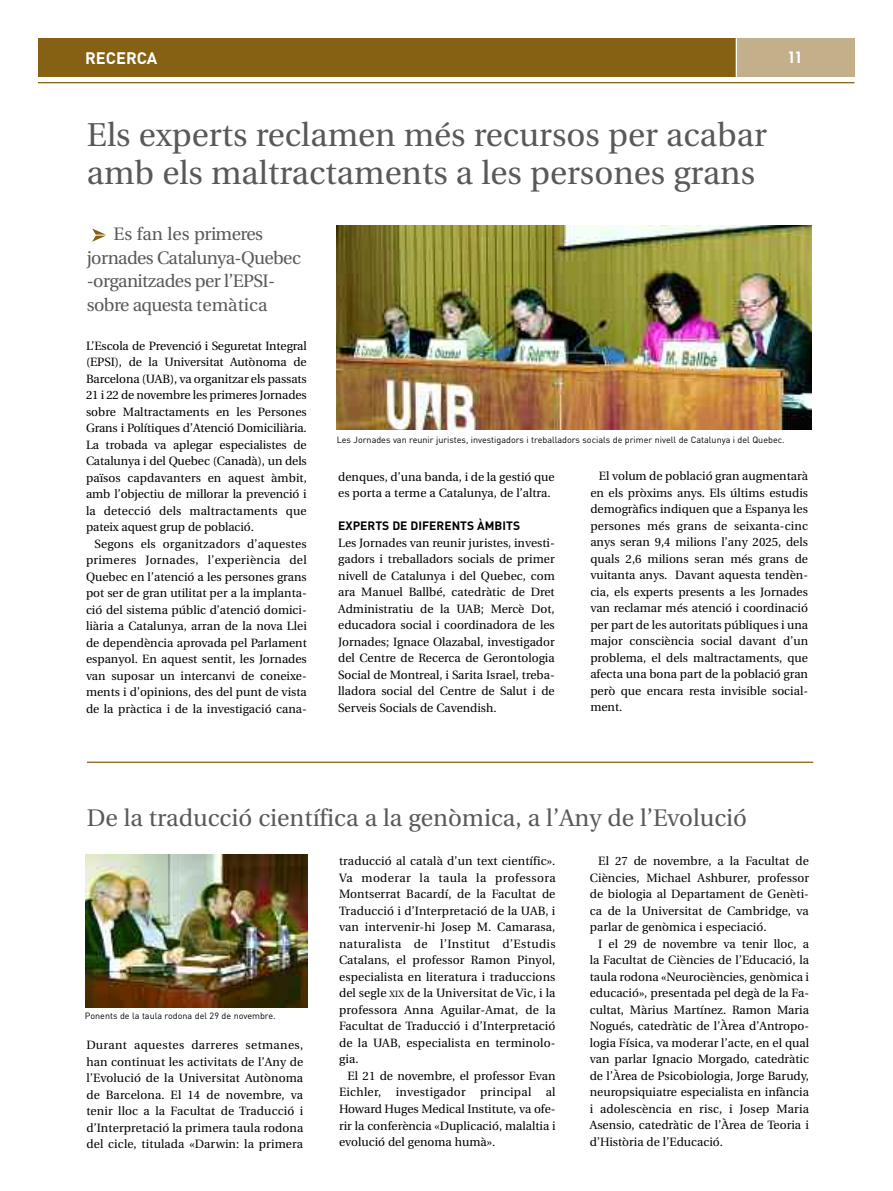
<style>
.page{position:relative;width:893px;height:1191px;background:#fff}
.page>*{position:absolute;margin:0;border:0;box-sizing:border-box;transform-origin:0 0}
.t1{font:33px/37.5px "Utopia";color:#595959}
.t2{font:24px "Utopia";color:#595959}
.t3{font:18px/23.5px "Utopia";letter-spacing:-.03em;color:#595959}
.t4{font:700 16.5px "DIN";color:#fff}
.t5{font:16.5px "Chalet New York Nineteen Seventy";color:#fff}
.t6{font:12px/16.5px "Utopia";color:#000;text-align:justify}
.t7{font:700 12px "DIN";color:#000}
.t8{font:9px "DIN";color:#000}
.s1{font-size:9px}
</style>
<div class="page">
<div style="left:38px;top:38px;width:817px;height:39px;background:#866114"></div>
<div style="left:736px;top:38px;width:119px;height:39px;background:#c3b08a"></div>
<hr style="left:736px;top:38px;width:1px;height:39px;background:#fff">
<img style="left:92px;top:228px;width:14px;height:14px">
<hr style="left:38px;top:82px;width:816px;height:1px;background:#866114">
<hr style="left:87px;top:761px;width:726px;height:2px;background:#866114">
<img style="left:336px;top:226px;width:475px;height:204px">
<img style="left:85px;top:854px;width:222px;height:153px">
<h3 class="t4" style="left:85px;top:49px;width:74px">RECERCA</h3>
<h3 class="t5" style="left:789px;top:48px;width:15px">11</h3>
<h1 class="t1" style="left:87px;top:119px;width:681px">Els experts reclamen més recursos per acabar amb els maltractaments a les persones grans</h1>
<h3 class="t3" style="left:87px;top:224px;width:216px;text-indent:27px">Es fan les primeres jornades Catalunya-Quebec -organitzades per l’EPSI&shy;sobre aquesta temàtica</h3>
<p class="t6" style="left:86px;top:338px;width:222px">L’Escola de Prevenció i Seguretat Integral (EPSI), de la Universitat Autònoma de Barcelona (UAB), va organitzar els passats 21 i 22 de novembre les primeres Jornades sobre Maltractaments en les Persones Grans i Polítiques d’Atenció Domiciliària.<br>La trobada va aplegar especialistes de Catalunya i del Quebec (Canadà), un dels països capdavanters en aquest àmbit, amb l’objectiu de millorar la prevenció i la detecció dels maltractaments que pateix aquest grup de població.</p>
<p class="t6" style="left:86px;top:536px;width:222px;text-indent:9px">Segons els organitzadors d’aquestes primeres Jornades, l’experiència del Quebec en l’atenció a les persones grans pot ser de gran utilitat per a la implanta&shy;ció del sistema públic d’atenció domici&shy;liària a Catalunya, arran de la nova Llei de dependència aprovada pel Parlament espanyol. En aquest sentit, les Jornades van suposar un intercanvi de coneixe&shy;ments i d’opinions, des del punt de vista de la pràctica i de la investigació cana-</p>
<p class="t8" style="left:337px;top:435px;width:449px">Les Jornades van reunir juristes, investigadors i treballadors socials de primer nivell de Catalunya i del Quebec.</p>
<p class="t6" style="left:338px;top:469px;width:218px">denques, d’una banda, i de la gestió que es porta a terme a Catalunya, de l’altra.</p>
<p class="t7" style="left:338px;top:519px;width:183px">EXPERTS DE DIFERENTS ÀMBITS</p>
<p class="t6" style="left:338px;top:535px;width:218px">Les Jornades van reunir juristes, investi&shy;gadors i treballadors socials de primer nivell de Catalunya i del Quebec, com ara Manuel Ballbé, catedràtic de Dret Administratiu de la UAB; Mercè Dot, educadora social i coordinadora de les Jornades; Ignace Olazabal, investigador del Centre de Recerca de Gerontologia Social de Montreal, i Sarita Israel, treba&shy;lladora social del Centre de Salut i de Serveis Socials de Cavendish.</p>
<p class="t6" style="left:590px;top:469px;width:219px;text-indent:9px">El volum de població gran augmentarà en els pròxims anys. Els últims estudis demogràfics indiquen que a Espanya les persones més grans de seixanta-cinc anys seran 9,4 milions l’any 2025, dels quals 2,6 milions seran més grans de vuitanta anys. Davant aquesta tendèn&shy;cia, els experts presents a les Jornades van reclamar més atenció i coordinació per part de les autoritats públiques i una major consciència social davant d’un problema, el dels maltractaments, que afecta una bona part de la població gran però que encara resta invisible social&shy;ment.</p>
<h2 class="t2" style="left:87px;top:807px;width:662px">De la traducció científica a la genòmica, a l’Any de l’Evolució</h2>
<p class="t6" style="left:339px;top:854px;width:218px">traducció al català d’un text científic».<br>Va moderar la taula la professora Montserrat Bacardí, de la Facultat de Traducció i d’Interpretació de la UAB, i van intervenir-hi Josep M. Camarasa, naturalista de l’Institut d’Estudis Catalans, el professor Ramon Pinyol, especialista en literatura i traduccions del segle <span class="s1">XIX</span> de la Universitat de Vic, i la professora Anna Aguilar-Amat, de la Facultat de Traducció i d’Interpretació de la UAB, especialista en terminolo&shy;gia.</p>
<p class="t6" style="left:339px;top:1068px;width:218px;text-indent:9px">El 21 de novembre, el professor Evan Eichler, investigador principal al Howard Huges Medical Institute, va ofe&shy;rir la conferència «Duplicació, malaltia i evolució del genoma humà».</p>
<p class="t6" style="left:590px;top:853px;width:221px;text-indent:9px">El 27 de novembre, a la Facultat de Ciències, Michael Ashburer, professor de biologia al Departament de Genèti&shy;ca de la Universitat de Cambridge, va parlar de genòmica i especiació.</p>
<p class="t6" style="left:590px;top:936px;width:221px;text-indent:9px">I el 29 de novembre va tenir lloc, a la Facultat de Ciències de l’Educació, la taula rodona «Neurociències, genòmica i educació», presentada pel degà de la Fa&shy;cultat, Màrius Martínez. Ramon Maria Nogués, catedràtic de l’Àrea d’Antropo&shy;logia Física, va moderar l’acte, en el qual van parlar Ignacio Morgado, catedràtic de l’Àrea de Psicobiologia, Jorge Barudy, neuropsiquiatre especialista en infància i adolescència en risc, i Josep Maria Asensio, catedràtic de l’Àrea de Teoria i d’Història de l’Educació.</p>
<p class="t8" style="left:85px;top:1010px;width:192px">Ponents de la taula rodona del 29 de novembre.</p>
<p class="t6" style="left:86px;top:1038px;width:218px">Durant aquestes darreres setmanes, han continuat les activitats de l’Any de l’Evolució de la Universitat Autònoma de Barcelona. El 14 de novembre, va tenir lloc a la Facultat de Traducció i d’Interpretació la primera taula rodona del cicle, titulada «Darwin: la primera</p>
</div>
